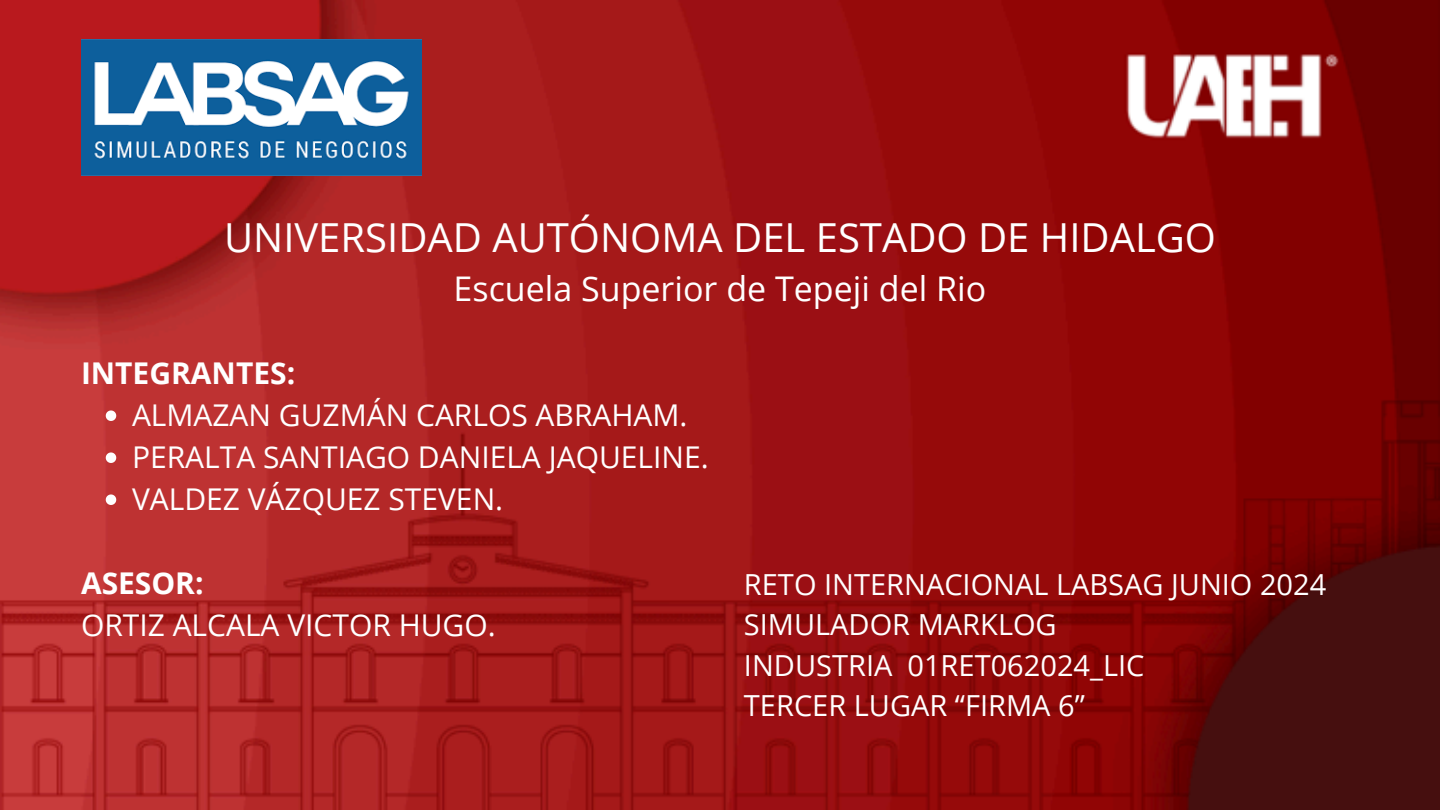
<style>
.page{position:relative;width:1440px;height:810px;background:#fff}
.page>*{position:absolute;margin:0;border:0;box-sizing:border-box;transform-origin:0 0}
.t1{font:40px "Open Sans";color:#fff}
.t2{font:34px "Open Sans";color:#fff}
.t3{font:30px/42px "Open Sans";color:#fff}
.t4{font:700 30px "Open Sans";color:#fff}
.t5{font:29px/40.5px "Open Sans";color:#fff}
.s1{font-weight:700}
</style>
<div class="page">
<img style="left:1px;top:0;width:1439px;height:810px">
<img style="left:81px;top:39px;width:340px;height:137px">
<svg style="left:106px;top:410px;width:10px;height:11px"></svg>
<svg style="left:106px;top:452px;width:10px;height:11px"></svg>
<svg style="left:106px;top:494px;width:10px;height:11px"></svg>
<h1 class="t1" style="left:224px;top:210px;width:993px">UNIVERSIDAD AUTÓNOMA DEL ESTADO DE HIDALGO</h1>
<h1 class="t2" style="left:454px;top:265px;width:534px">Escuela Superior de Tepeji del Rio</h1>
<h2 class="t4" style="left:81px;top:352px;width:216px">INTEGRANTES:</h2>
<p class="t3" style="left:132px;top:394px;width:557px">ALMAZAN GUZMÁN CARLOS ABRAHAM.</p>
<p class="t3" style="left:132px;top:436px;width:578px">PERALTA SANTIAGO DANIELA JAQUELINE.</p>
<p class="t3" style="left:132px;top:478px;width:373px">VALDEZ VÁZQUEZ STEVEN.</p>
<h3 class="t3" style="left:81px;top:562px;width:416px"><span class="s1">ASESOR:<br></span>ORTIZ ALCALA VICTOR HUGO.</h3>
<h3 class="t5" style="left:744px;top:563px;width:584px">RETO INTERNACIONAL LABSAG JUNIO 2024<br>SIMULADOR MARKLOG<br>INDUSTRIA 01RET062024_LIC<br>TERCER LUGAR “FIRMA 6”</h3>
</div>
